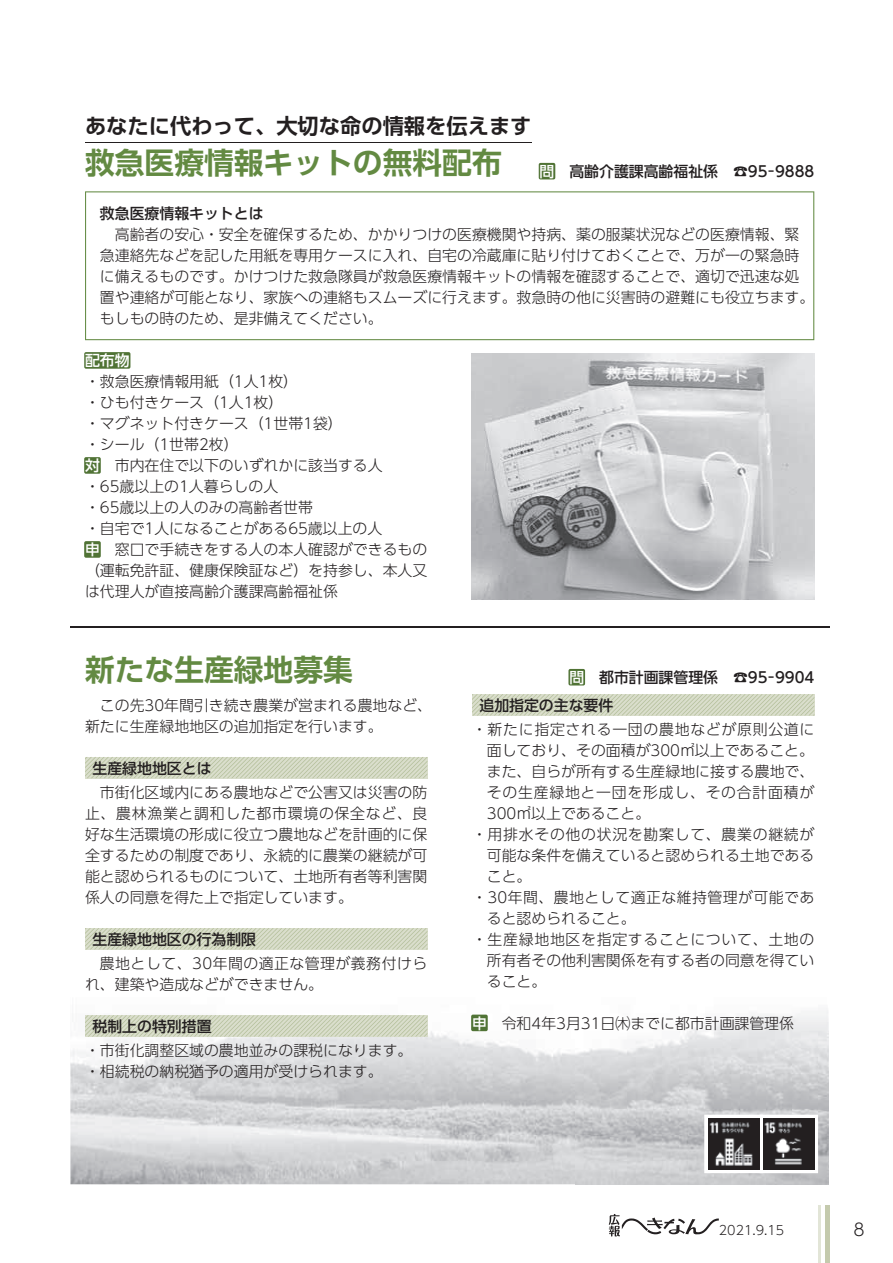
<style>
.page{position:relative;width:893px;height:1263px;background:#fff}
.page>*{position:absolute;margin:0;border:0;box-sizing:border-box;transform-origin:0 0}
.t1{font:700 29.7px "UD Shin Go Pr 6 N De";color:#638a42}
.t2{font:700 21.3px "UD Shin Go Pr 6 N De";color:#231f20}
.t3{font:300 16.95px "UD Shin Go Pr 6 N";color:#231f20}
.t4{font:300 14.85px/21px "UD Shin Go Pr 6 N";color:#231f20}
.t5{font:500 14.85px "UD Shin Go Pr 6 N";color:#231f20}
.t6{font:300 14.85px "UD Shin Go Pr 6 N";letter-spacing:.05em;color:#231f20}
.t7{font:300 14.85px/21px "UD Shin Go Pr 6 N";letter-spacing:.03em;color:#231f20}
.t8{font:300 12.75px "UD Shin Go Pr 6 N";color:#231f20}
.s1{color:#507335}
.s2{color:#fff}
.s3{font-weight:500;color:#507335}
.s4{font-weight:500;color:#fff}
</style>
<div class="page">
<img style="left:70px;top:1010px;width:759px;height:174px">
<svg style="left:85px;top:757px;width:343px;height:22px"></svg>
<svg style="left:85px;top:928px;width:342px;height:21px"></svg>
<svg style="left:85px;top:1015px;width:342px;height:21px"></svg>
<svg style="left:472px;top:694px;width:342px;height:21px"></svg>
<hr style="left:70px;top:626px;width:759px;height:2px;background:#231f20">
<hr style="left:85px;top:142px;width:446px;height:1px;background:#231f20">
<svg style="left:85px;top:191px;width:729px;height:149px"></svg>
<svg style="left:704px;top:1115px;width:114px;height:58px"></svg>
<img style="left:472px;top:353px;width:342px;height:246px">
<img style="left:763px;top:1118px;width:51px;height:51px">
<img style="left:708px;top:1118px;width:51px;height:51px">
<svg style="left:84px;top:352px;width:46px;height:17px"></svg>
<svg style="left:84px;top:457px;width:17px;height:17px"></svg>
<svg style="left:84px;top:541px;width:17px;height:17px"></svg>
<svg style="left:568px;top:669px;width:17px;height:16px"></svg>
<svg style="left:471px;top:1014px;width:17px;height:17px"></svg>
<svg style="left:539px;top:163px;width:16px;height:16px"></svg>
<svg style="left:609px;top:1214px;width:110px;height:23px"></svg>
<hr style="left:825px;top:1205px;width:4px;height:58px;background:#c4caad">
<hr style="left:819px;top:1205px;width:2px;height:58px;background:#e2e5d7">
<h2 class="t2" style="left:85px;top:108px;width:448px">あなたに代わって、大切な命の情報を伝えます</h2>
<h1 class="t1" style="left:85px;top:139px;width:418px">救急医療情報キットの無料配布</h1>
<p class="t5" style="left:540px;top:159px;width:276px"><span class="s1">■</span><span class="s2">問</span>　高齢介護課高齢福祉係　☎95－9888</p>
<p class="t5" style="left:100px;top:202px;width:165px">救急医療情報キットとは</p>
<p class="t4" style="left:100px;top:224px;width:716px;text-indent:15px">高齢者の安心・安全を確保するため、かかりつけの医療機関や持病、薬の服薬状況などの医療情報、緊急連絡先などを記した用紙を専用ケースに入れ、自宅の冷蔵庫に貼り付けておくことで、万が一の緊急時に備えるものです。かけつけた救急隊員が救急医療情報キットの情報を確認することで、適切で迅速な処置や連絡が可能となり、家族への連絡もスムーズに行えます。救急時の他に災害時の避難にも役立ちます。もしもの時のため、是非備えてください。</p>
<p class="t4" style="left:83px;top:349px;width:301px"><span class="s3">■</span><span class="s4">配布物<br></span>・救急医療情報用紙（1人1枚）<br>・ひも付きケース（1人1枚）<br>・マグネット付きケース（1世帯1袋）<br>・シール（1世帯2枚）<br><span class="s4">対</span><span class="s3">■</span>　市内在住で以下のいずれかに該当する人・65歳以上の1人暮らしの人<br>・65歳以上の人のみの高齢者世帯<br>・自宅で1人になることがある65歳以上の人</p>
<p class="t4" style="left:85px;top:538px;width:344px;text-align:justify"><span class="s3">■</span><span class="s4">申</span>　窓口で手続きをする人の本人確認ができるもの（運転免許証、健康保険証など）を持参し、本人又は代理人が直接高齢介護課高齢福祉係</p>
<h1 class="t1" style="left:85px;top:646px;width:269px">新たな生産緑地募集</h1>
<p class="t4" style="left:85px;top:694px;width:349px;text-indent:15px">この先30年間引き続き農業が営まれる農地など、新たに生産緑地地区の追加指定を行います。</p>
<p class="t5" style="left:92px;top:756px;width:121px">生産緑地地区とは</p>
<p class="t4" style="left:85px;top:781px;width:344px;text-align:justify;text-indent:15px">市街化区域内にある農地などで公害又は災害の防止、農林漁業と調和した都市環境の保全など、良好な生活環境の形成に役立つ農地などを計画的に保全するための制度であり、永続的に農業の継続が可能と認められるものについて、土地所有者等利害関係人の同意を得た上で指定しています。</p>
<p class="t5" style="left:92px;top:927px;width:165px">生産緑地地区の行為制限</p>
<p class="t7" style="left:85px;top:952px;width:344px;text-indent:15px">農地として、30年間の適正な管理が義務付けられ、建築や造成などができません。</p>
<p class="t5" style="left:92px;top:1014px;width:121px">税制上の特別措置</p>
<p class="t4" style="left:85px;top:1039px;width:329px">・市街化調整区域の農地並みの課税になります。・相続税の納税猶予の適用が受けられます。</p>
<p class="t5" style="left:569px;top:665px;width:246px"><span class="s1">■</span><span class="s2">問</span>　都市計画課管理係　☎95－9904</p>
<p class="t5" style="left:479px;top:693px;width:135px">追加指定の主な要件</p>
<p class="t6" style="left:472px;top:717px;width:344px">・新たに指定される一団の農地などが原則公道に</p>
<p class="t4" style="left:487px;top:739px;width:329px">面しており、その面積が300㎡以上であること。</p>
<p class="t4" style="left:487px;top:760px;width:329px">また、自らが所有する生産緑地に接する農地で、</p>
<p class="t6" style="left:487px;top:780px;width:329px">その生産緑地と一団を形成し、その合計面積が</p>
<p class="t4" style="left:487px;top:802px;width:165px">300㎡以上であること。</p>
<p class="t6" style="left:472px;top:822px;width:344px">・用排水その他の状況を勘案して、農業の継続が</p>
<p class="t4" style="left:487px;top:844px;width:329px">可能な条件を備えていると認められる土地である</p>
<p class="t4" style="left:487px;top:865px;width:46px">こと。</p>
<p class="t7" style="left:472px;top:886px;width:344px">・30年間、農地として適正な維持管理が可能であ</p>
<p class="t4" style="left:487px;top:907px;width:150px">ると認められること。</p>
<p class="t6" style="left:472px;top:927px;width:344px">・生産緑地地区を指定することについて、土地の</p>
<p class="t4" style="left:487px;top:949px;width:329px">所有者その他利害関係を有する者の同意を得てい</p>
<p class="t4" style="left:487px;top:970px;width:61px">ること。</p>
<p class="t4" style="left:472px;top:1012px;width:324px"><span class="s3">■</span><span class="s4">申</span>　令和4年3月31日㈭までに都市計画課管理係</p>
<p class="t8" style="left:719px;top:1220px;width:67px">2021.9.15</p>
<p class="t3" style="left:853px;top:1216px;width:13px">8</p>
</div>
